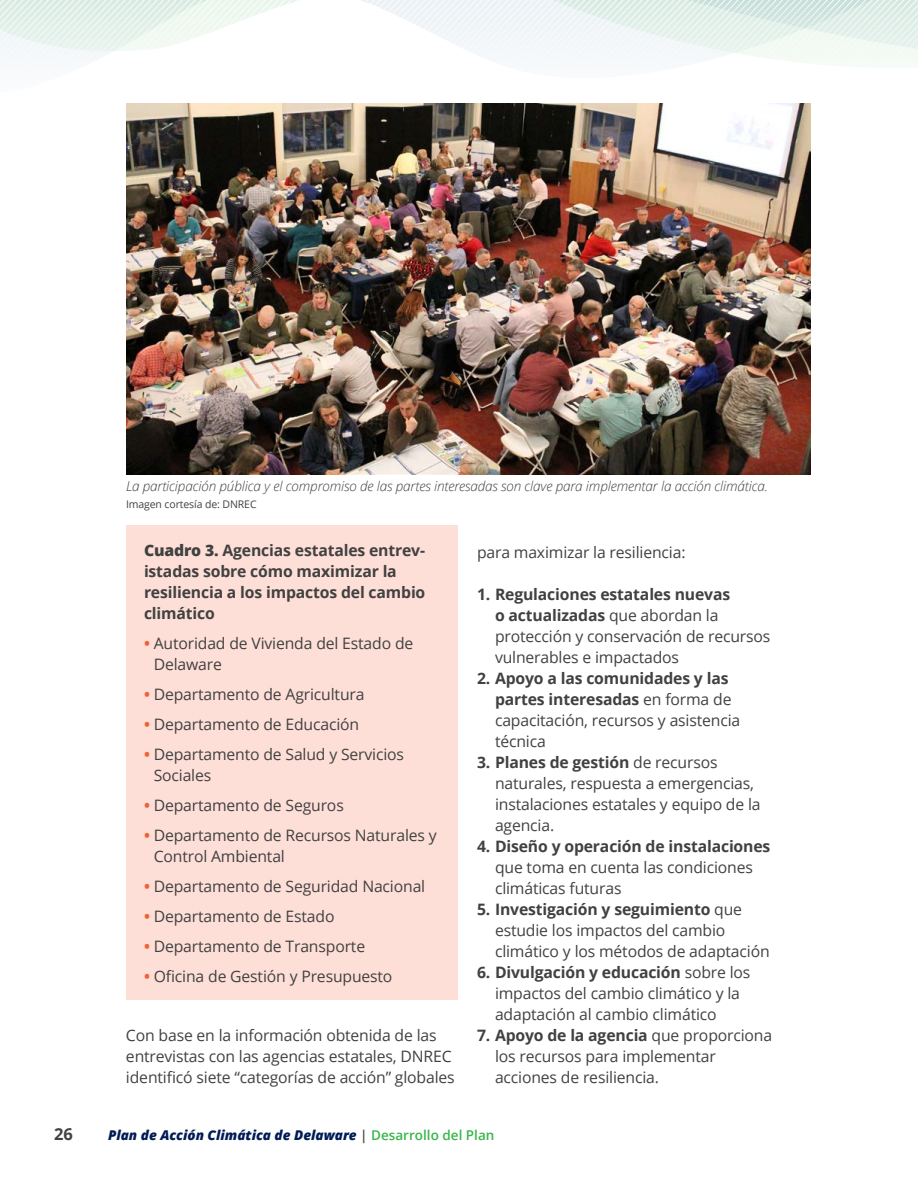
<style>
.page{position:relative;width:918px;height:1188px;background:#fff}
.page>*{position:absolute;margin:0;border:0;box-sizing:border-box;transform-origin:0 0}
.t1{font:700 16.5px "Open Sans";color:#414141}
.t2{font:15.75px/21px "Open Sans";letter-spacing:-.01em;color:#414141}
.t3{font:700 15.75px/21px "Open Sans";letter-spacing:-.01em;color:#414141}
.t4{font:italic 300 13.5px "Open Sans";letter-spacing:-.01em;color:#414141}
.t5{font:italic 800 13.5px "Open Sans";color:#001c55}
.t6{font:10.5px "Open Sans";letter-spacing:-.01em;color:#414141}
.s1{font-weight:800}
.s2{font-weight:700;color:#f46036}
.s3{font-weight:700}
.s4{font-weight:600;font-style:normal;color:#414141}
.s5{font-weight:600;font-style:normal;color:#39b54a}
</style>
<div class="page">
<svg style="left:288px;top:0;width:271px;height:104px"></svg>
<svg style="left:882px;top:0;width:36px;height:63px"></svg>
<svg style="left:0;top:0;width:288px;height:104px"></svg>
<svg style="left:559px;top:0;width:323px;height:149px"></svg>
<div style="left:126px;top:526px;width:331px;height:474px;background:#fddfd7"></div>
<img style="left:126px;top:104px;width:684px;height:370px">
<p class="t4" style="left:126px;top:477px;width:644px">La participación pública y el compromiso de las partes interesadas son clave para implementar la acción climática.</p>
<p class="t6" style="left:126px;top:497px;width:132px">Imagen cortesía de: DNREC</p>
<p class="t3" style="left:144px;top:539px;width:283px"><span class="s1">Cuadro 3.</span> Agencias estatales entrev&shy;istadas sobre cómo maximizar la resiliencia a los impactos del cambio climático</p>
<p class="t2" style="left:154px;top:632px;width:261px;text-indent:-10px"><span class="s2">•</span> Autoridad de Vivienda del Estado de<br>Delaware</p>
<p class="t2" style="left:144px;top:683px;width:222px"><span class="s2">•</span> Departamento de Agricultura</p>
<p class="t2" style="left:144px;top:713px;width:217px"><span class="s2">•</span> Departamento de Educación</p>
<p class="t2" style="left:154px;top:743px;width:252px;text-indent:-10px"><span class="s2">•</span> Departamento de Salud y Servicios<br>Sociales</p>
<p class="t2" style="left:144px;top:794px;width:201px"><span class="s2">•</span> Departamento de Seguros</p>
<p class="t2" style="left:154px;top:824px;width:285px;text-indent:-10px"><span class="s2">•</span> Departamento de Recursos Naturales y<br>Control Ambiental</p>
<p class="t2" style="left:144px;top:875px;width:283px"><span class="s2">•</span> Departamento de Seguridad Nacional</p>
<p class="t2" style="left:144px;top:905px;width:192px"><span class="s2">•</span> Departamento de Estado</p>
<p class="t2" style="left:144px;top:935px;width:223px"><span class="s2">•</span> Departamento de Transporte</p>
<p class="t2" style="left:144px;top:965px;width:250px"><span class="s2">•</span> Oficina de Gestión y Presupuesto</p>
<p class="t2" style="left:126px;top:1024px;width:330px">Con base en la información obtenida de las entrevistas con las agencias estatales, DNREC identificó siete “categorías de acción” globales</p>
<p class="t2" style="left:477px;top:541px;width:210px">para maximizar la resiliencia:</p>
<p class="t2" style="left:495px;top:583px;width:277px;text-indent:-18px"><span class="s3">1. Regulaciones estatales nuevas<br>o actualizadas</span> que abordan la protección y conservación de recursos vulnerables e impactados</p>
<p class="t2" style="left:495px;top:667px;width:247px;text-indent:-18px"><span class="s3">2. Apoyo a las comunidades y las partes interesadas</span> en forma de capacitación, recursos y asistencia técnica</p>
<p class="t2" style="left:495px;top:751px;width:267px;text-indent:-18px"><span class="s3">3. Planes de gestión</span> de recursos naturales, respuesta a emergencias, instalaciones estatales y equipo de la agencia.</p>
<p class="t3" style="left:477px;top:835px;width:295px">4. Diseño y operación de instalaciones</p>
<p class="t2" style="left:495px;top:856px;width:260px">que toma en cuenta las condiciones climáticas futuras</p>
<p class="t2" style="left:495px;top:898px;width:276px;text-indent:-18px"><span class="s3">5. Investigación y seguimiento</span> que estudie los impactos del cambio climático y los métodos de adaptación</p>
<p class="t2" style="left:495px;top:961px;width:257px;text-indent:-18px"><span class="s3">6. Divulgación y educación</span> sobre los impactos del cambio climático y la adaptación al cambio climático</p>
<p class="t2" style="left:495px;top:1024px;width:279px;text-indent:-18px"><span class="s3">7. Apoyo de la agencia</span> que proporciona los recursos para implementar acciones de resiliencia.</p>
<p class="t1" style="left:54px;top:1122px;width:20px">26</p>
<p class="t5" style="left:108px;top:1125px;width:388px">Plan de Acción Climática de Delaware <span class="s4">|</span> <span class="s5">Desarrollo del Plan</span></p>
</div>
